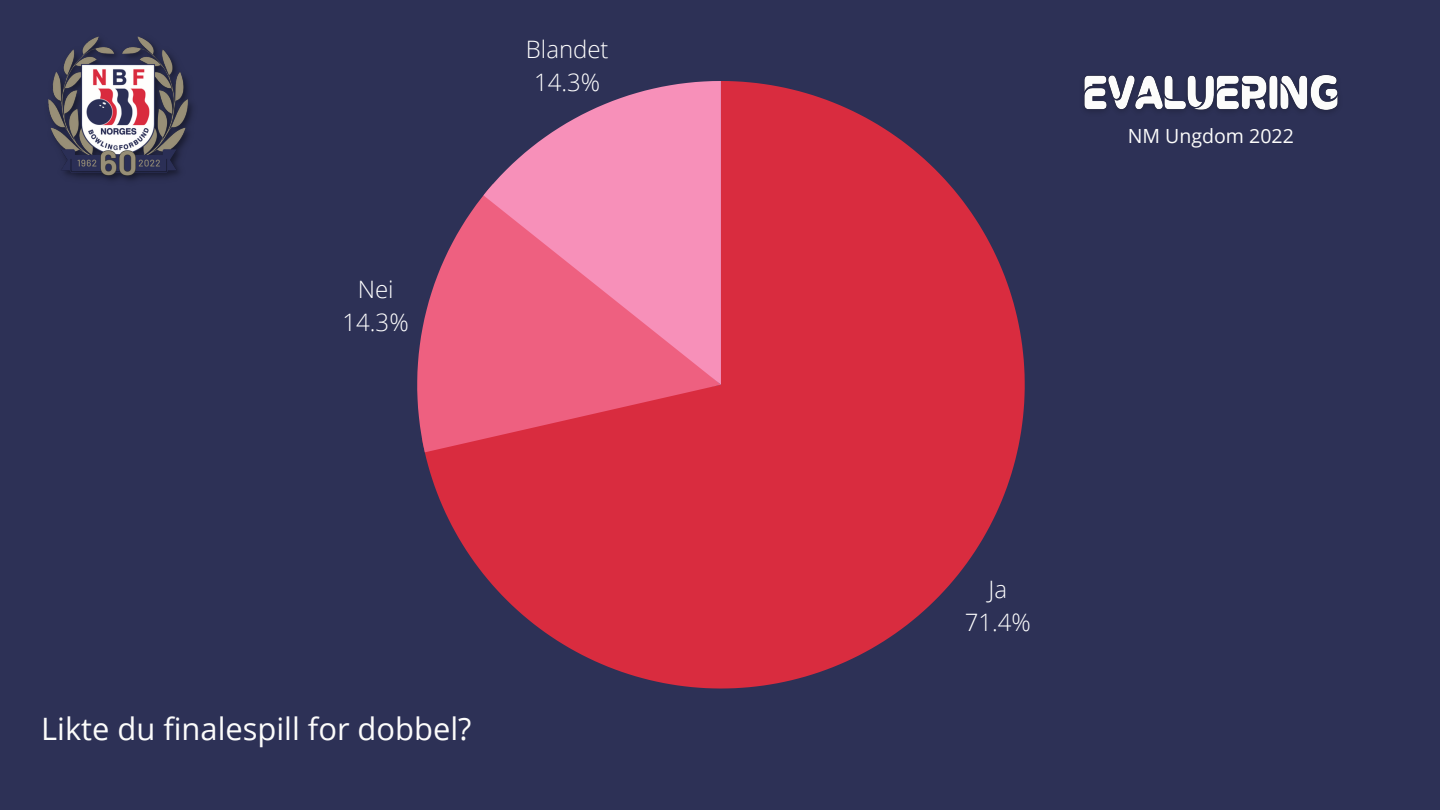
<style>
.page{position:relative;width:1440px;height:810px;background:#2d3156}
.page>*{position:absolute;margin:0;border:0;box-sizing:border-box;transform-origin:0 0}
.t1{font:30.9px "Open Sans";color:#fcfcfb}
.t2{font:300 24px/33px "Open Sans";color:#fff;text-align:center}
.t3{font:19.5px "Open Sans";color:#fcfcfb}
</style>
<div class="page">
<img style="left:48px;top:36px;width:145px;height:145px">
<img style="left:1084px;top:75px;width:254px;height:37px">
<svg style="left:424px;top:81px;width:601px;height:608px;fill:#d92c3f"></svg>
<svg style="left:417px;top:184px;width:304px;height:268px;background:#cb4966"></svg>
<svg style="left:483px;top:81px;width:238px;height:304px;background:#dc759b"></svg>
<svg style="left:721px;top:81px;width:1px;height:304px"></svg>
<p class="t2" style="left:343px;top:273px;width:68px">Nei<br>14.3%</p>
<p class="t2" style="left:526px;top:32px;width:84px">Blandet<br>14.3%</p>
<p class="t1" style="left:41px;top:707px;width:432px">Likte du finalespill for dobbel?</p>
<p class="t3" style="left:1128px;top:122px;width:167px">NM Ungdom 2022</p>
<p class="t2" style="left:965px;top:572px;width:68px">Ja<br>71.4%</p>
</div>
